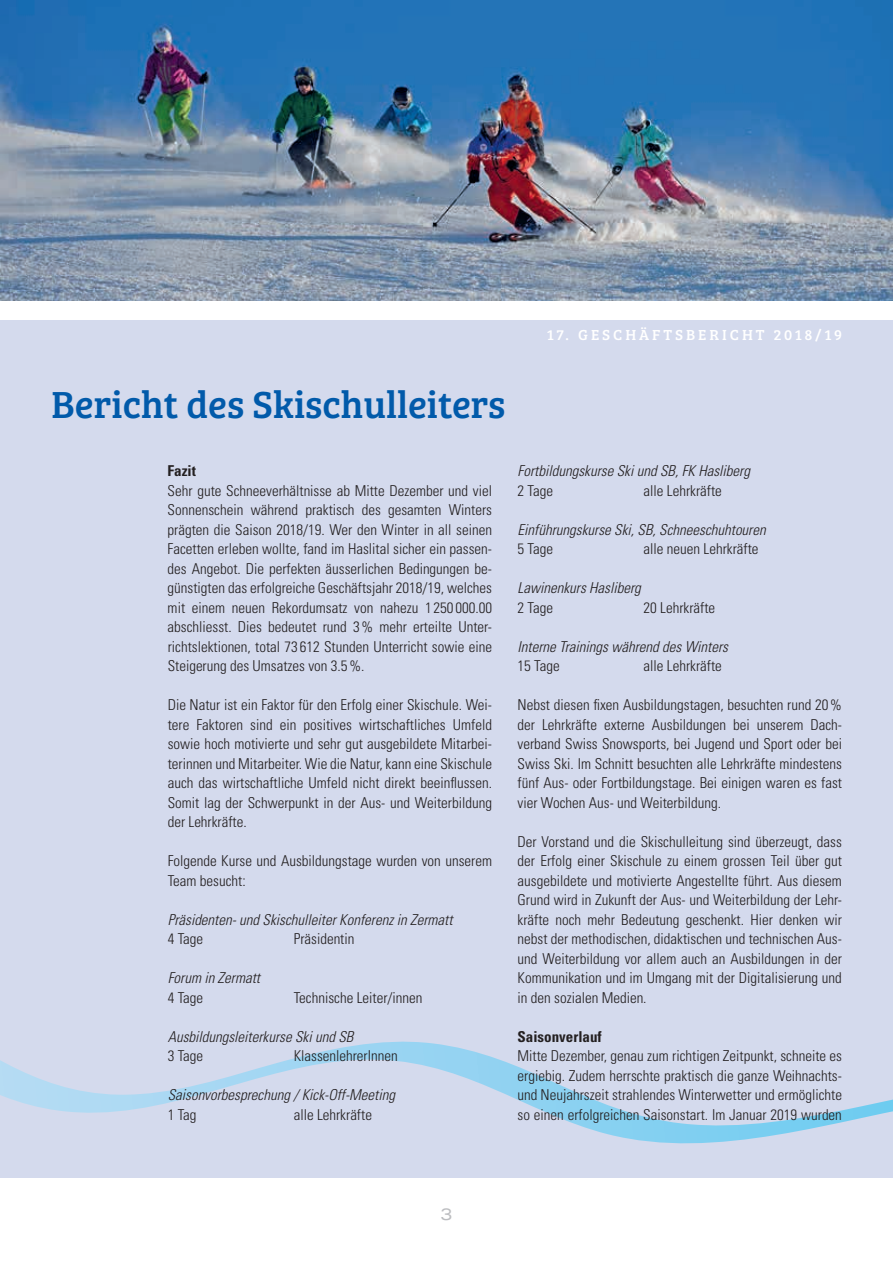
<style>
.page{position:relative;width:893px;height:1263px;background:#fff}
.page>*{position:absolute;margin:0;border:0;box-sizing:border-box;transform-origin:0 0}
.t1{font:39px "Bree Serif";color:#015aaa}
.t2{font:expanded 16.5px "Univers LT Std";color:#bcbdc0}
.t3{font:300 condensed 15px/19.5px "Univers LT Std";color:#231f20;text-align:justify}
.t4{font:italic 300 condensed 15px "Univers LT Std";color:#231f20}
.t5{font:15px "Bree Serif";letter-spacing:.2em;color:#fff}
.t6{font:700 condensed 15px "Univers LT Std";color:#231f20}
</style>
<div class="page">
<img style="left:0;top:0;width:893px;height:301px">
<div style="left:0;top:320px;width:893px;height:858px;background:#d4daed"></div>
<svg style="left:0;top:1041px;width:893px;height:103px"></svg>
<p class="t5" style="left:547px;top:323px;width:296px">17. GESCHÄFTSBERICHT 2018/19</p>
<h1 class="t1" style="left:51px;top:375px;width:456px">Bericht des Skischulleiters</h1>
<p class="t6" style="left:168px;top:462px;width:30px">Fazit</p>
<p class="t3" style="left:168px;top:481px;width:326px">Sehr gute Schneeverhältnisse ab Mitte Dezember und viel Sonnenschein während praktisch des gesamten Winters prägten die Saison 2018/19. Wer den Winter in all seinen Facetten erleben wollte, fand im Haslital sicher ein passen&shy;des Angebot. Die perfekten äusserlichen Bedingungen be&shy;günstigten das erfolgreiche Geschäftsjahr 2018/19, welches mit einem neuen Rekordumsatz von nahezu 1 250 000.00 abschliesst. Dies bedeutet rund 3% mehr erteilte Unter&shy;richtslektionen, total 73 612 Stunden Unterricht sowie eine Steigerung des Umsatzes von 3.5%.</p>
<p class="t3" style="left:168px;top:695px;width:326px">Die Natur ist ein Faktor für den Erfolg einer Skischule. Wei&shy;tere Faktoren sind ein positives wirtschaftliches Umfeld sowie hoch motivierte und sehr gut ausgebildete Mitarbei&shy;terinnen und Mitarbeiter. Wie die Natur, kann eine Skischule auch das wirtschaftliche Umfeld nicht direkt beeinflussen.<br>Somit lag der Schwerpunkt in der Aus- und Weiterbildung der Lehrkräfte.</p>
<p class="t3" style="left:168px;top:851px;width:326px">Folgende Kurse und Ausbildungstage wurden von unserem<br>Team besucht:</p>
<p class="t4" style="left:168px;top:910px;width:286px">Präsidenten- und Skischulleiter Konferenz in Zermatt</p>
<p class="t3" style="left:168px;top:929px;width:37px">4 Tage</p>
<p class="t3" style="left:294px;top:929px;width:62px">Präsidentin</p>
<p class="t4" style="left:168px;top:969px;width:94px">Forum in Zermatt</p>
<p class="t3" style="left:168px;top:988px;width:37px">4 Tage</p>
<p class="t3" style="left:294px;top:988px;width:130px">Technische Leiter/innen</p>
<p class="t4" style="left:168px;top:1027px;width:187px">Ausbildungsleiterkurse Ski und SB</p>
<p class="t3" style="left:168px;top:1046px;width:37px">3 Tage</p>
<p class="t3" style="left:294px;top:1046px;width:106px">KlassenlehrerInnen</p>
<p class="t4" style="left:168px;top:1086px;width:229px">Saisonvorbesprechung / Kick-Off-Meeting</p>
<p class="t3" style="left:168px;top:1105px;width:30px">1 Tag</p>
<p class="t3" style="left:294px;top:1105px;width:80px">alle Lehrkräfte</p>
<p class="t4" style="left:518px;top:462px;width:234px">Fortbildungskurse Ski und SB, FK Hasliberg</p>
<p class="t3" style="left:518px;top:481px;width:37px">2 Tage</p>
<p class="t3" style="left:644px;top:481px;width:80px">alle Lehrkräfte</p>
<p class="t4" style="left:518px;top:520px;width:250px">Einführungskurse Ski, SB, Schneeschuhtouren</p>
<p class="t3" style="left:518px;top:539px;width:37px">5 Tage</p>
<p class="t3" style="left:644px;top:539px;width:116px">alle neuen Lehrkräfte</p>
<p class="t4" style="left:518px;top:579px;width:125px">Lawinenkurs Hasliberg</p>
<p class="t3" style="left:518px;top:598px;width:37px">2 Tage</p>
<p class="t3" style="left:644px;top:598px;width:73px">20 Lehrkräfte</p>
<p class="t4" style="left:518px;top:637px;width:212px">Interne Trainings während des Winters</p>
<p class="t3" style="left:518px;top:656px;width:44px">15 Tage</p>
<p class="t3" style="left:644px;top:656px;width:80px">alle Lehrkräfte</p>
<p class="t3" style="left:518px;top:695px;width:326px">Nebst diesen fixen Ausbildungstagen, besuchten rund 20% der Lehrkräfte externe Ausbildungen bei unserem Dach&shy;verband Swiss Snowsports, bei Jugend und Sport oder bei Swiss Ski. Im Schnitt besuchten alle Lehrkräfte mindestens fünf Aus- oder Fortbildungstage. Bei einigen waren es fast vier Wochen Aus- und Weiterbildung.</p>
<p class="t3" style="left:518px;top:832px;width:326px">Der Vorstand und die Skischulleitung sind überzeugt, dass der Erfolg einer Skischule zu einem grossen Teil über gut ausgebildete und motivierte Angestellte führt. Aus diesem Grund wird in Zukunft der Aus- und Weiterbildung der Lehr&shy;kräfte noch mehr Bedeutung geschenkt. Hier denken wir nebst der methodischen, didaktischen und technischen Aus&shy;und Weiterbildung vor allem auch an Ausbildungen in der Kommunikation und im Umgang mit der Digitalisierung und in den sozialen Medien.</p>
<p class="t6" style="left:518px;top:1027px;width:86px">Saisonverlauf</p>
<p class="t3" style="left:518px;top:1046px;width:326px">Mitte Dezember, genau zum richtigen Zeitpunkt, schneite es ergiebig. Zudem herrschte praktisch die ganze Weihnachts&shy;und Neujahrszeit strahlendes Winterwetter und ermöglichte so einen erfolgreichen Saisonstart. Im Januar 2019 wurden</p>
<p class="t2" style="left:440px;top:1204px;width:14px">3</p>
</div>
